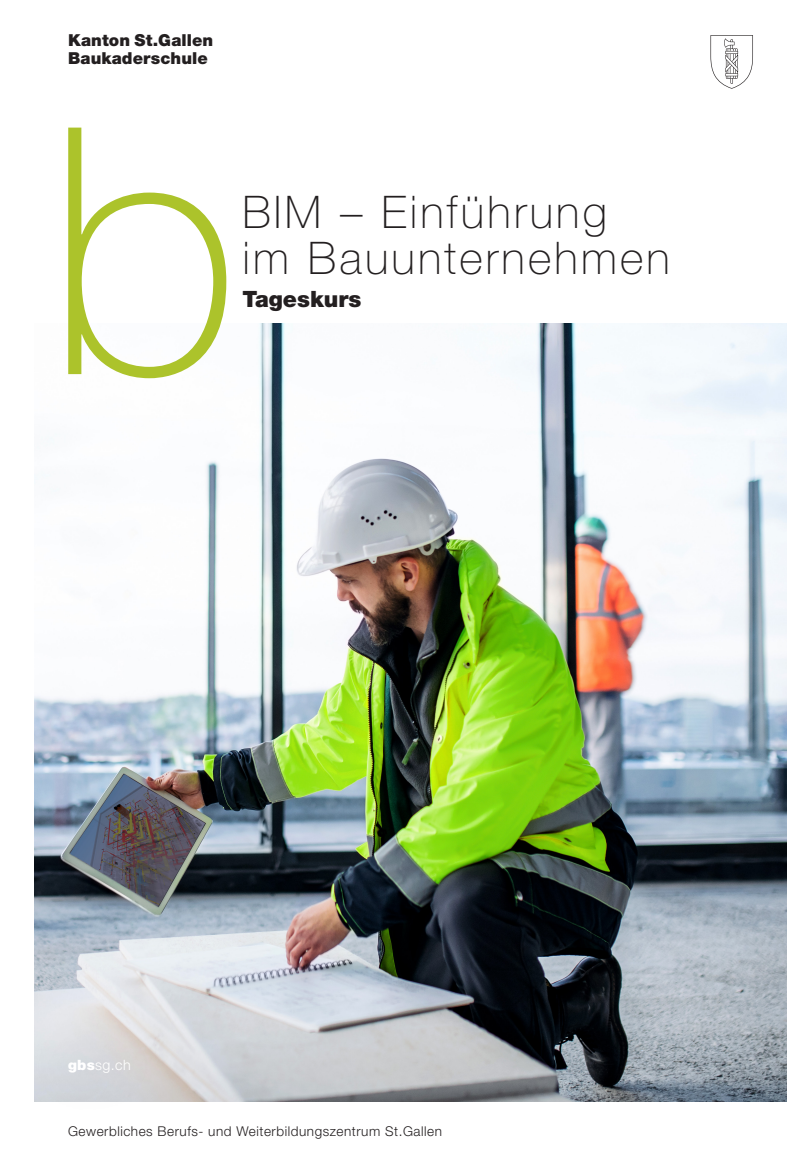
<style>
.page{position:relative;width:787px;height:1170px;background:#fff}
.page>*{position:absolute;margin:0;border:0;box-sizing:border-box;transform-origin:0 0}
._01_Haupttitel_Zusatz{font:100 345px "Helvetica Neue LT Std";color:#acc32b}
.Titel_Helvetica_28{font:100 45px/45.3px "Helvetica Neue LT Std";letter-spacing:.07em;color:#231f20}
.Titel_Helvetica_28-2{font:900 22.5px "Helvetica Neue LT Std";color:#231f20}
.t1{font:900 16.5px/18px "Helvetica Neue LT Std";letter-spacing:.005em;color:#231f20}
.t2{font:300 14.25px "Helvetica Neue LT Std";color:#fff}
.t3{font:300 13.5px "Helvetica Neue LT Std";letter-spacing:.04em;color:#231f20}
.s1{font-weight:900}
</style>
<div class="page">
<img style="left:34px;top:323px;width:753px;height:778px">
<div style="left:26px;top:1015px;width:141px;height:101px;background:#231f20;opacity:.35"></div>
<svg style="left:710px;top:35px;width:43px;height:54px"></svg>
<p class="t1" style="left:68px;top:31px;width:147px">Kanton St.Gallen<br>Baukaderschule</p>
<p class="_01_Haupttitel_Zusatz" style="left:46px;top:54px;width:193px">b</p>
<p class="Titel_Helvetica_28" style="left:242px;top:189px;width:429px">BIM – Einführung<br>im Bauunternehmen</p>
<p class="Titel_Helvetica_28-2" style="left:242px;top:285px;width:120px">Tageskurs</p>
<p class="t2" style="left:68px;top:1055px;width:64px"><span class="s1">gbs</span>sg.ch</p>
<p class="t3" style="left:68px;top:1122px;width:375px">Gewerbliches Berufs- und Weiterbildungszentrum St.Gallen</p>
</div>
